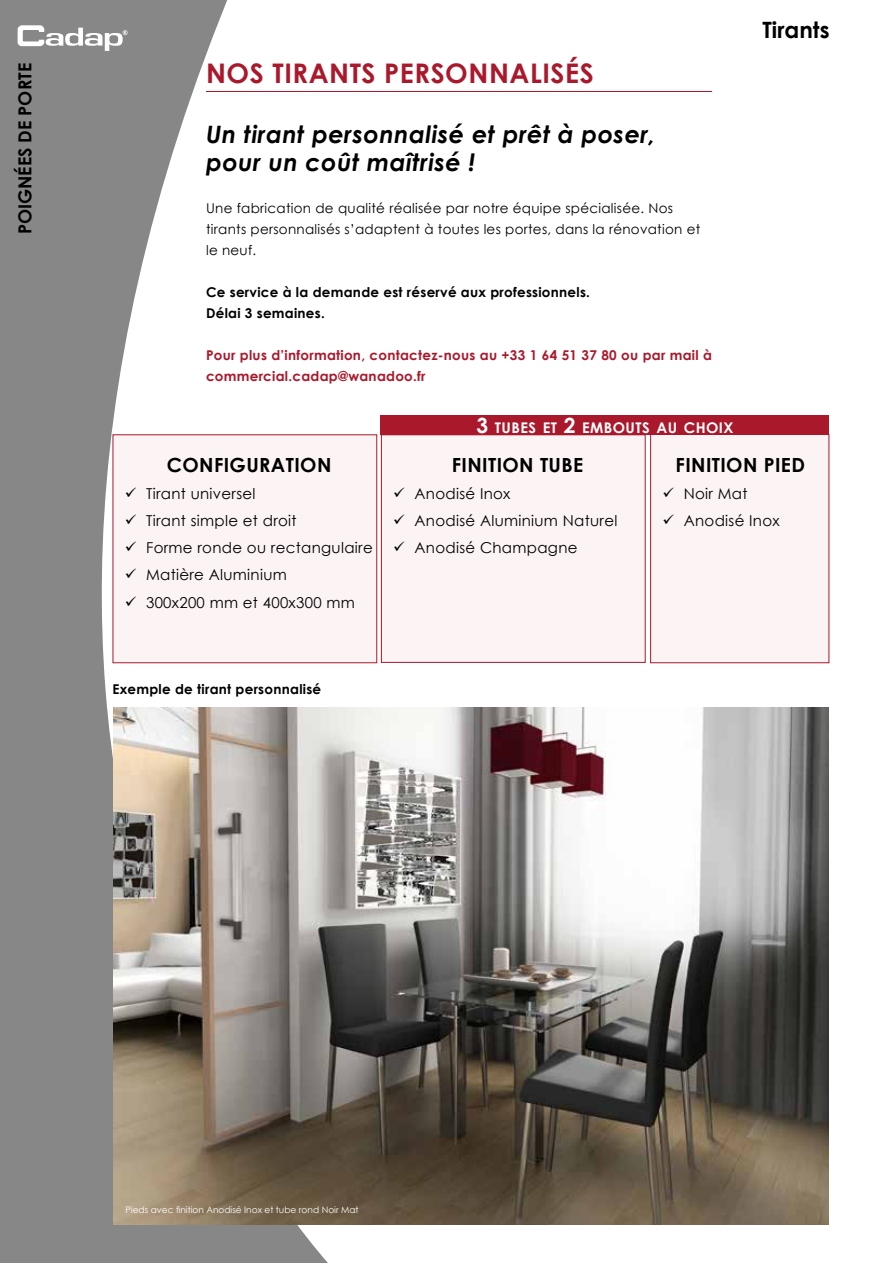
<style>
.page{position:relative;width:893px;height:1263px;background:#fff}
.page>*{position:absolute;margin:0;border:0;box-sizing:border-box;transform-origin:0 0}
.t1{font:700 27px "Century Gothic";letter-spacing:.02em;color:#aa182c}
.t2{font:italic 700 24px/28.8px "Century Gothic";letter-spacing:.02em;color:#000}
.t3{font:700 22.5px "Century Gothic";color:#000}
.t4{font:700 19.5px "Century Gothic";letter-spacing:.02em;color:#000}
.t5{font:700 18px "Century Gothic";color:#000}
.t6{font:15px "Century Gothic";letter-spacing:.02em;color:#000}
.t7{font:700 14.7px "Century Gothic";letter-spacing:.03em;color:#fff}
.t8{font:13.5px/21px "Century Gothic";letter-spacing:.02em;color:#000}
.t9{font:700 13.5px/21px "Century Gothic";letter-spacing:.02em;color:#000}
.t10{font:700 13.5px/21px "Century Gothic";letter-spacing:.02em;color:#aa182c}
.t11{font:9px "Century Gothic";color:#fff}
.s1{font-size:21px}
</style>
<div class="page">
<svg style="left:0;top:0;width:348px;height:1263px;fill:#878787"></svg>
<svg style="left:18px;top:25px;width:110px;height:26px"></svg>
<div style="left:113px;top:435px;width:264px;height:228px;background:#fbf3f4;border:1px solid #aa182c"></div>
<div style="left:381px;top:435px;width:264px;height:228px;background:#fbf3f4;border:1px solid #aa182c"></div>
<div style="left:650px;top:434px;width:179px;height:229px;background:#fbf3f4;border:1px solid #aa182c"></div>
<hr style="left:206px;top:91px;width:506px;height:1px;background:#aa182c">
<img style="left:113px;top:707px;width:715px;height:517px">
<div style="left:381px;top:415px;width:448px;height:20px;background:#aa182c"></div>
<p class="t5" style="left:11px;top:234px;width:173px;rotate:-90deg">POIGNÉES DE PORTE</p>
<h1 class="t1" style="left:206px;top:53px;width:389px">NOS TIRANTS PERSONNALISÉS</h1>
<h2 class="t2" style="left:206px;top:118px;width:451px">Un tirant personnalisé et prêt à poser, pour un coût maîtrisé !</h2>
<p class="t8" style="left:206px;top:198px;width:496px">Une fabrication de qualité réalisée par notre équipe spécialisée. Nos tirants personnalisés s’adaptent à toutes les portes, dans la rénovation et le neuf.</p>
<p class="t9" style="left:206px;top:281px;width:385px">Ce service à la demande est réservé aux professionnels.<br>Délai 3 semaines.</p>
<p class="t10" style="left:206px;top:344px;width:507px">Pour plus d’information, contactez-nous au +33 1 64 51 37 80 ou par mail à commercial.cadap@wanadoo.fr</p>
<p class="t7" style="left:476px;top:417px;width:258px"><span class="s1">3</span> TUBES ET <span class="s1">2</span> EMBOUTS AU CHOIX</p>
<h3 class="t3" style="left:762px;top:13px;width:69px">Tirants</h3>
<h3 class="t4" style="left:167px;top:451px;width:166px">CONFIGURATION</h3>
<p class="t6" style="left:125px;top:484px;width:132px">✓ Tirant universel</p>
<p class="t6" style="left:125px;top:511px;width:173px">✓ Tirant simple et droit</p>
<p class="t6" style="left:125px;top:538px;width:249px">✓ Forme ronde ou rectangulaire</p>
<p class="t6" style="left:125px;top:565px;width:163px">✓ Matière Aluminium</p>
<p class="t6" style="left:125px;top:592px;width:232px">✓ 300x200 mm et 400x300 mm</p>
<h3 class="t4" style="left:452px;top:451px;width:133px">FINITION TUBE</h3>
<p class="t6" style="left:393px;top:484px;width:119px">✓ Anodisé Inox</p>
<p class="t6" style="left:393px;top:511px;width:226px">✓ Anodisé Aluminium Naturel</p>
<p class="t6" style="left:393px;top:538px;width:186px">✓ Anodisé Champagne</p>
<p class="t9" style="left:112px;top:678px;width:210px">Exemple de tirant personnalisé</p>
<h3 class="t4" style="left:676px;top:451px;width:131px">FINITION PIED</h3>
<p class="t6" style="left:662px;top:484px;width:87px">✓ Noir Mat</p>
<p class="t6" style="left:662px;top:511px;width:119px">✓ Anodisé Inox</p>
<p class="t11" style="left:126px;top:1203px;width:235px">Pieds avec finition Anodisé Inox et tube rond Noir Mat</p>
</div>
